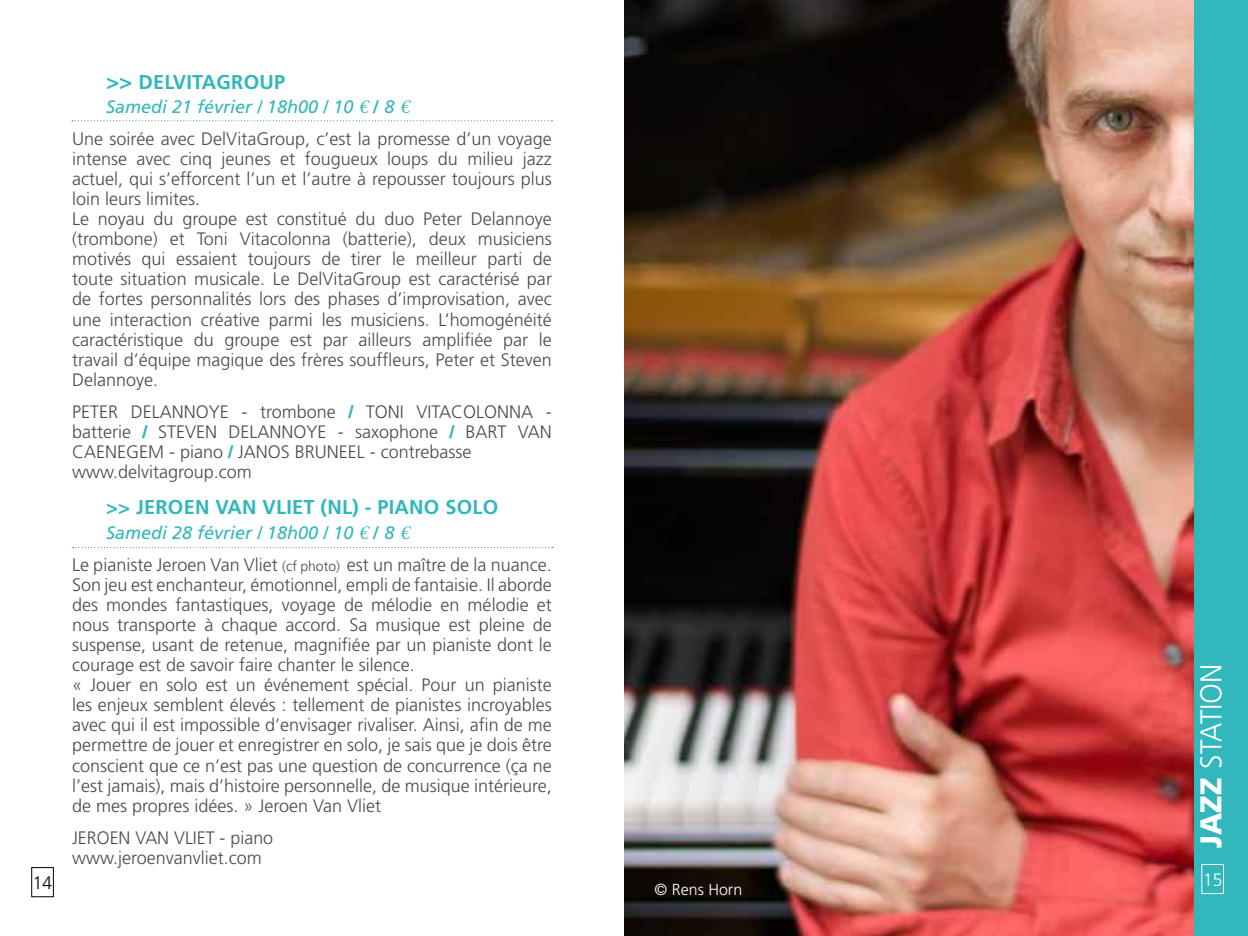
<style>
.page{position:relative;width:1248px;height:936px;background:#fff}
.page>*{position:absolute;margin:0;border:0;box-sizing:border-box;transform-origin:0 0}
.t1{font:300 30px "Frutiger";color:#fff;scale:.96 1}
.t2{font:700 20px "Frutiger";letter-spacing:.01em;color:#31b7bc}
.t3{font:300 18px/20px "Frutiger";color:#4a4a49}
.t4{font:300 18px "Frutiger";color:#fff;scale:.96 1}
.t5{font:300 18px "Frutiger";color:#020203;scale:.96 1}
.t6{font:300 16px "Frutiger";color:#fff}
.s1{font-size:22px}
.s2{font-weight:400;font-style:italic;color:#31b7bc}
.s3{font-family:"Garamond Premr Pro";font-weight:400;font-style:italic;font-size:20px;color:#31b7bc}
.s4{font-weight:700;color:#31b7bc}
.s5{font-weight:900;color:#31b7bc}
.s6{font-size:14px}
.s7{font-weight:900}
</style>
<div class="page">
<img style="left:624px;top:0;width:570px;height:935px">
<div style="left:1194px;top:0;width:53px;height:935px;background:#31b7bc"></div>
<div style="left:1201px;top:863px;width:22px;height:31px;border:1px solid #fff"></div>
<svg style="left:72px;top:120px;width:480px;height:1px"></svg>
<svg style="left:72px;top:547px;width:481px;height:1px"></svg>
<div style="left:31px;top:867px;width:23px;height:30px;border:1px solid #020203"></div>
<p class="t2" style="left:106px;top:70px;width:94px"><span class="s1">&gt;&gt;</span> DELVITAGROUP</p>
<p class="t3" style="left:72px;top:91px;width:481px;line-height:32.2px;text-indent:34px"><span class="s2">Samedi 21 février / 18h00 / 10</span> <span class="s3">€</span><span class="s4">/</span> <span class="s2">8</span> <span class="s3">€<br></span>U ne soirée avec DelVitaGroup, c’est la promesse d’un voyage</p>
<p class="t3" style="left:72px;top:149px;width:481px">intense avec cinq jeunes et fougueux loups du milieu jazz actuel, qui s’efforcent l’un et l’autre à repousser toujours plus loin leurs limites.<br>Le noyau du groupe est constitué du duo Peter Delannoye (trombone) et Toni Vitacolonna (batterie), deux musiciens motivés qui essaient toujours de tirer le meilleur parti de toute situation musicale. Le DelVitaGroup est caractérisé par de fortes personnalités lors des phases d’improvisation, avec une interaction créative parmi les musiciens. L’homogénéité caractéristique du groupe est par ailleurs amplifiée par le travail d’équipe magique des frères souffleurs, Peter et Steven Delannoye.</p>
<p class="t3" style="left:72px;top:402px;width:19px">Peter</p>
<p class="t3" style="left:131px;top:402px;width:24px">Delannoye</p>
<p class="t3" style="left:241px;top:402px;width:144px">- trombone <span class="s5">/</span> Toni</p>
<p class="t3" style="left:416px;top:402px;width:23px">Vitacolonna</p>
<p class="t3" style="left:546px;top:402px;width:7px">-</p>
<p class="t3" style="left:72px;top:422px;width:106px">batterie <span class="s5">/</span> Steven</p>
<p class="t3" style="left:228px;top:422px;width:24px">Delannoye</p>
<p class="t3" style="left:338px;top:422px;width:149px">- saxophone <span class="s5">/</span> Bart</p>
<p class="t3" style="left:518px;top:422px;width:23px">Van</p>
<p class="t3" style="left:72px;top:442px;width:25px">Caenegem</p>
<p class="t3" style="left:169px;top:442px;width:87px">- piano <span class="s5">/</span> Janos</p>
<p class="t3" style="left:295px;top:442px;width:43px">Bruneel</p>
<p class="t3" style="left:370px;top:442px;width:103px">- contrebasse</p>
<p class="t3" style="left:72px;top:462px;width:181px">www.delvitagroup.com</p>
<p class="t2" style="left:106px;top:495px;width:44px">&gt;&gt; JEROEN</p>
<p class="t2" style="left:215px;top:495px;width:71px">VAN VLIET</p>
<p class="t2" style="left:320px;top:495px;width:70px">(NL) - PIANO</p>
<p class="t2" style="left:445px;top:495px;width:14px">SOLO</p>
<p class="t3" style="left:72px;top:516px;width:481px;line-height:32.2px;text-indent:34px"><span class="s2">Samedi 28 février / 18h00 / 10</span> <span class="s3">€</span><span class="s4">/</span> <span class="s2">8</span> <span class="s3">€<br></span>Le pianiste Jeroen Van Vliet <span class="s6">(cf photo)</span> est un maître de la nuance.</p>
<p class="t3" style="left:72px;top:574px;width:481px">Son jeu est enchanteur, émotionnel, empli de fantaisie. Il aborde des mondes fantastiques, voyage de mélodie en mélodie et nous transporte à chaque accord. Sa musique est pleine de suspense, usant de retenue, magnifiée par un pianiste dont le courage est de savoir faire chanter le silence.<br>« Jouer en solo est un événement spécial. Pour un pianiste les enjeux semblent élevés : tellement de pianistes incroyables avec qui il est impossible d’envisager rivaliser. Ainsi, afin de me permettre de jouer et enregistrer en solo, je sais que je dois être conscient que ce n’est pas une question de concurrence (ça ne l’est jamais), mais d’histoire personnelle, de musique intérieure, de mes propres idées. » Jeroen Van Vliet</p>
<p class="t3" style="left:72px;top:827px;width:11px">jeroen</p>
<p class="t3" style="left:135px;top:827px;width:12px">van</p>
<p class="t3" style="left:174px;top:827px;width:10px">vliet</p>
<p class="t3" style="left:72px;top:827px;width:203px;text-indent:148px">- piano www.jeroenvanvliet.com</p>
<h1 class="t1" style="left:1193px;top:848px;width:194px;rotate:-90deg"><span class="s7">JAZZ</span> STATION</h1>
<p class="t5" style="left:33px;top:872px;width:22px">14</p>
<p class="t4" style="left:1202px;top:869px;width:22px">15</p>
<p class="t4" style="left:1212px;top:871px;width:12px">3</p>
<p class="t6" style="left:654px;top:880px;width:89px">© Rens Horn</p>
</div>
